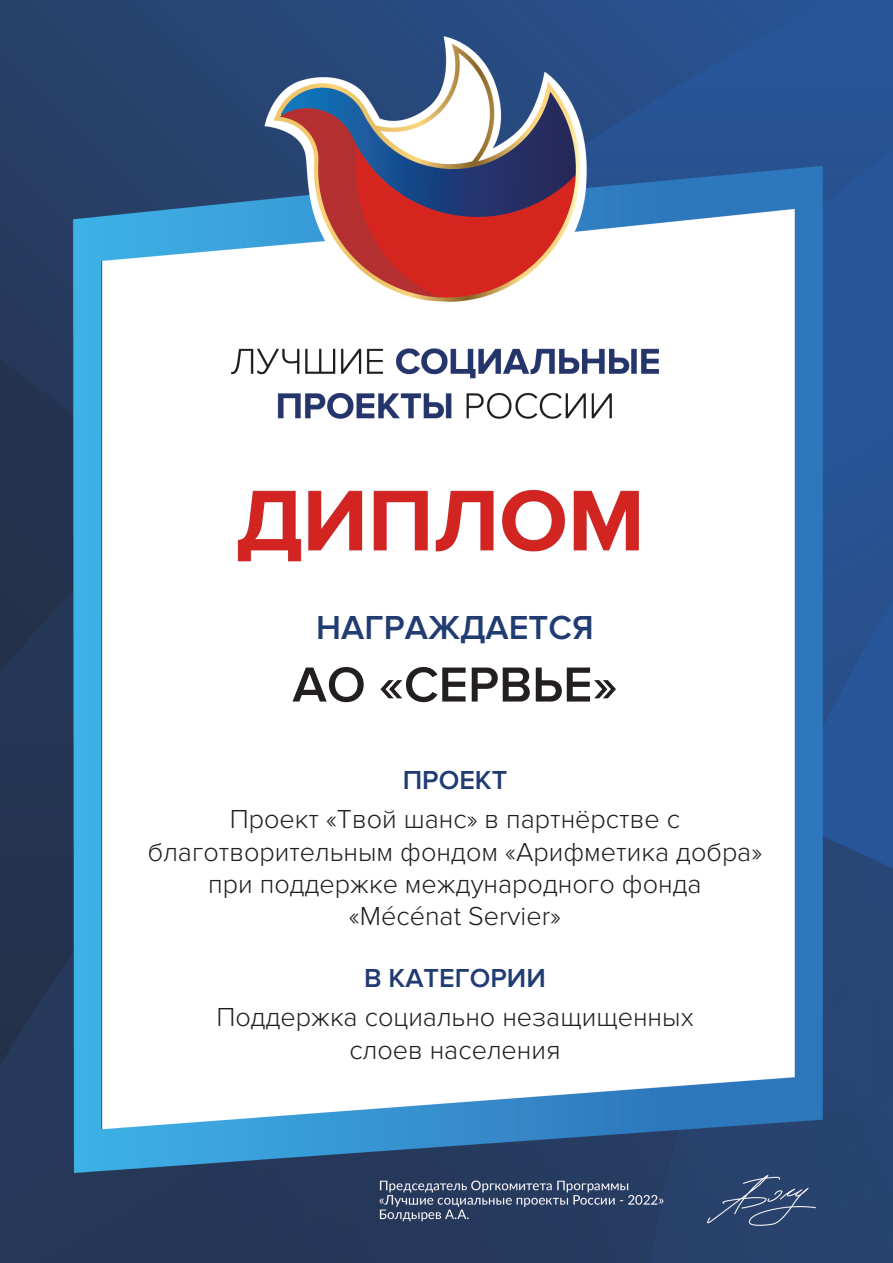
<style>
.page{position:relative;width:893px;height:1263px;background:#fff}
.page>*{position:absolute;margin:0;border:0;box-sizing:border-box;transform-origin:0 0}
.t1{font:600 51px "Proxima Nova";color:#231f20}
.t2{font:600 34.5px "Proxima Nova";color:#213c72}
.t3{font:300 27px/32.4px "Proxima Nova";color:#231f20;text-align:center}
.t4{font:600 27px "Proxima Nova";color:#213c72}
</style>
<div class="page">
<img style="left:0;top:0;width:893px;height:1263px">
<p class="t2" style="left:316px;top:608px;width:279px">НАГРАЖДАЕТСЯ</p>
<p class="t1" style="left:292px;top:655px;width:327px">АО «СЕРВЬЕ»</p>
<p class="t4" style="left:403px;top:764px;width:106px">ПРОЕКТ</p>
<p class="t3" style="left:148px;top:803px;width:616px">Проект «Твой шанс» в партнёрстве с благотворительным фондом «Арифметика добра» при поддержке международного фонда<br>«Mécénat Servier»</p>
<p class="t4" style="left:364px;top:962px;width:183px">В КАТЕГОРИИ</p>
<p class="t3" style="left:216px;top:1001px;width:479px">Поддержка социально незащищенных слоев населения</p>
</div>
